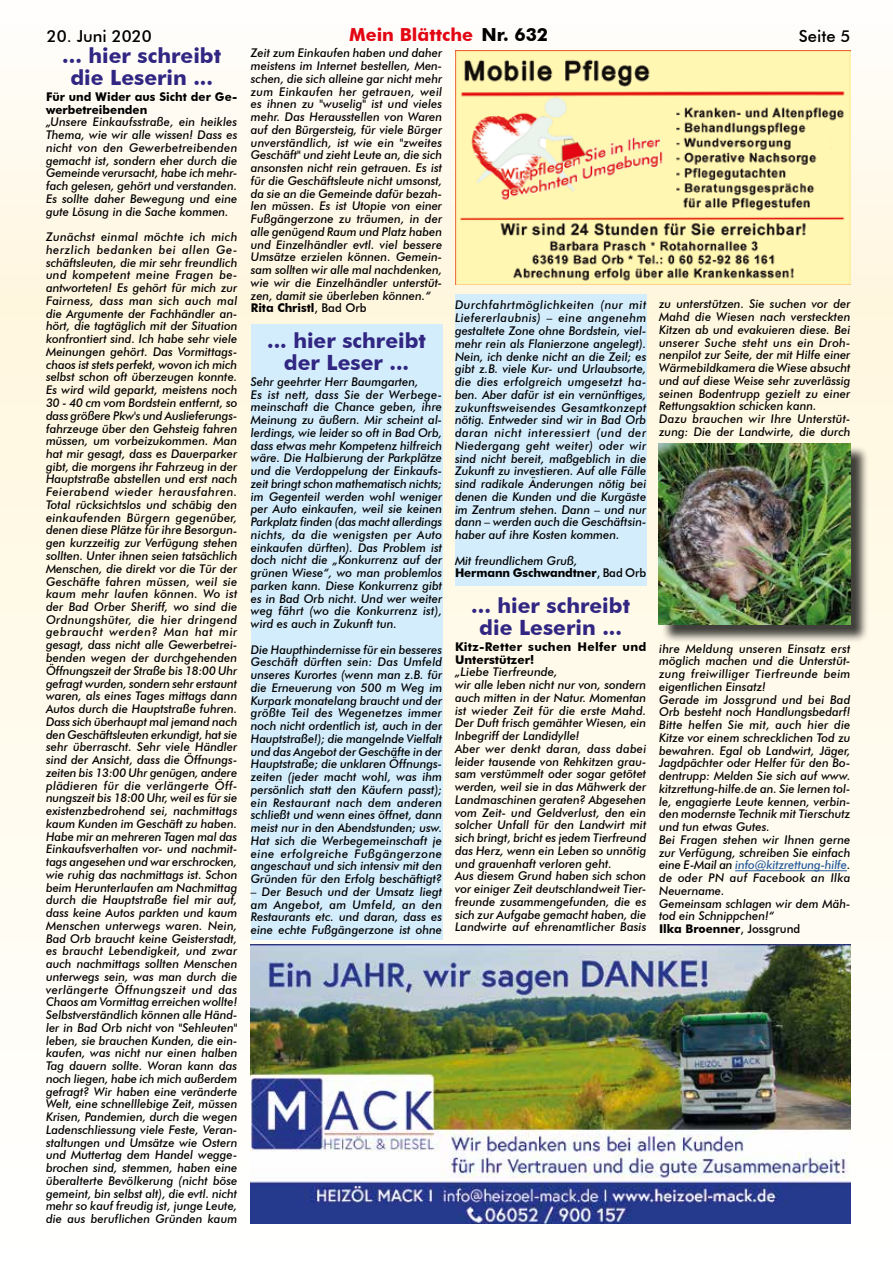
<style>
.page{position:relative;width:893px;height:1263px;background:#fff}
.page>*{position:absolute;margin:0;border:0;box-sizing:border-box;transform-origin:0 0}
.t1{font:700 21px/22.5px "Futura BT";color:#312783;text-align:center}
.t2{font:700 18px "Futura BT";color:#e30613}
.t3{font:500 16.5px "Futura BT";color:#000}
.t4{font:italic 500 12px/12.8px "Futura BT";color:#000}
.t5{font:700 12px/12.8px "Futura BT";color:#000}
.t6{font:700 12px/12.8px "Futura BT";letter-spacing:.02em;color:#000}
.s1{color:#000}
.s2{font-weight:700;font-style:normal}
.s3{font-style:normal}
.s4{color:#275b9b}
</style>
<div class="page">
<img style="left:0;top:50px;width:893px;height:1174px">
<hr style="left:735px;top:870px;width:112px;height:1px;background:#275b9b">
<div style="left:455px;top:295px;width:191px;height:291px;background:#d4edfc"></div>
<div style="left:251px;top:324px;width:191px;height:615px;background:#d4edfc"></div>
<img style="left:251px;top:944px;width:599px;height:280px">
<img style="left:455px;top:51px;width:395px;height:233px">
<div style="left:661px;top:445px;width:208px;height:199px;background:#000;opacity:.75"></div>
<img style="left:659px;top:443px;width:191px;height:182px">
<h3 class="t3" style="left:47px;top:26px;width:106px">20. Juni 2020</h3>
<h2 class="t2" style="left:349px;top:24px;width:201px">Mein Blättche <span class="s1">Nr. 632</span></h2>
<h3 class="t3" style="left:799px;top:26px;width:53px">Seite 5</h3>
<h1 class="t1" style="left:62px;top:44px;width:160px">... hier schreibt die Leserin ...</h1>
<p class="t5" style="left:46px;top:90px;width:193px">Für und Wider aus Sicht der Ge&shy;werbetreibenden</p>
<p class="t4" style="left:46px;top:116px;width:193px;text-align:justify">„Unsere Einkaufsstraße, ein heikles Thema, wie wir alle wissen! Dass es nicht von den Gewerbetreibenden gemacht ist, sondern eher durch die Gemeinde verursacht, habe ich mehr&shy;fach gelesen, gehört und verstanden.<br>Es sollte daher Bewegung und eine gute Lösung in die Sache kommen.</p>
<p class="t4" style="left:46px;top:230px;width:193px;text-align:justify">Zunächst einmal möchte ich mich herzlich bedanken bei allen Ge&shy;schäftsleuten, die mir sehr freundlich und kompetent meine Fragen be&shy;antworteten! Es gehört für mich zur Fairness, dass man sich auch mal die Argumente der Fachhändler an&shy;hört, die tagtäglich mit der Situation konfrontiert sind. Ich habe sehr viele Meinungen gehört. Das Vormittags&shy;chaos ist stets perfekt, wovon ich mich selbst schon oft überzeugen konnte.<br>Es wird wild geparkt, meistens noch 30 - 40 cm vom Bordstein entfernt, so dass größere Pkw's und Auslieferungs&shy;fahrzeuge über den Gehsteig fahren müssen, um vorbeizukommen. Man hat mir gesagt, dass es Dauerparker gibt, die morgens ihr Fahrzeug in der Hauptstraße abstellen und erst nach Feierabend wieder herausfahren.<br>Total rücksichtslos und schäbig den einkaufenden Bürgern gegenüber, denen diese Plätze für ihre Besorgun&shy;gen kurzzeitig zur Verfügung stehen sollten. Unter ihnen seien tatsächlich Menschen, die direkt vor die Tür der Geschäfte fahren müssen, weil sie kaum mehr laufen können. Wo ist der Bad Orber Sheriff, wo sind die Ordnungshüter, die hier dringend gebraucht werden? Man hat mir gesagt, dass nicht alle Gewerbetrei&shy;benden wegen der durchgehenden Öffnungszeit der Straße bis 18:00 Uhr gefragt wurden, sondern sehr erstaunt waren, als eines Tages mittags dann Autos durch die Hauptstraße fuhren.<br>Dass sich überhaupt mal jemand nach den Geschäftsleuten erkundigt, hat sie sehr überrascht. Sehr viele Händler sind der Ansicht, dass die Öffnungs&shy;zeiten bis 13:00 Uhr genügen, andere plädieren für die verlängerte Öff&shy;nungszeit bis 18:00 Uhr, weil es für sie existenzbedrohend sei, nachmittags kaum Kunden im Geschäft zu haben.<br>Habe mir an mehreren Tagen mal das Einkaufsverhalten vor- und nachmit&shy;tags angesehen und war erschrocken, wie ruhig das nachmittags ist. Schon beim Herunterlaufen am Nachmittag durch die Hauptstraße fiel mir auf, dass keine Autos parkten und kaum Menschen unterwegs waren. Nein, Bad Orb braucht keine Geisterstadt, es braucht Lebendigkeit, und zwar auch nachmittags sollten Menschen unterwegs sein, was man durch die verlängerte Öffnungszeit und das Chaos am Vormittag erreichen wollte!<br>Selbstverständlich können alle Händ&shy;ler in Bad Orb nicht von "Sehleuten" leben, sie brauchen Kunden, die ein&shy;kaufen, was nicht nur einen halben Tag dauern sollte. Woran kann das noch liegen, habe ich mich außerdem gefragt? Wir haben eine veränderte Welt, eine schnelllebige Zeit, müssen Krisen, Pandemien, durch die wegen Ladenschliessung viele Feste, Veran&shy;staltungen und Umsätze wie Ostern und Muttertag dem Handel wegge&shy;brochen sind, stemmen, haben eine überalterte Bevölkerung (nicht böse gemeint, bin selbst alt), die evtl. nicht mehr so kauf freudig ist, junge Leute, die aus beruflichen Gründen kaum</p>
<p class="t4" style="left:251px;top:47px;width:193px">Zeit zum Einkaufen haben und daher meistens im Internet bestellen, Men&shy;schen, die sich alleine gar nicht mehr zum Einkaufen her getrauen, weil es ihnen zu "wuselig" ist und vieles mehr. Das Herausstellen von Waren auf den Bürgersteig, für viele Bürger unverständlich, ist wie ein "zweites Geschäft" und zieht Leute an, die sich ansonsten nicht rein getrauen. Es ist für die Geschäftsleute nicht umsonst, da sie an die Gemeinde dafür bezah&shy;len müssen. Es ist Utopie von einer Fußgängerzone zu träumen, in der alle genügend Raum und Platz haben und Einzelhändler evtl. viel bessere Umsätze erzielen können. Gemein&shy;sam sollten wir alle mal nachdenken, wie wir die Einzelhändler unterstüt&shy;zen, damit sie überleben können.“ <span class="s2">Rita Christl</span><span class="s3">, Bad Orb</span></p>
<h1 class="t1" style="left:267px;top:329px;width:160px">... hier schreibt der Leser ...</h1>
<p class="t4" style="left:251px;top:375px;width:193px">Sehr geehrter Herr Baumgarten,<br>Es ist nett, dass Sie der Werbege&shy;meinschaft die Chance geben, ihre Meinung zu äußern. Mir scheint al&shy;lerdings, wie leider so oft in Bad Orb, dass etwas mehr Kompetenz hilfreich wäre. Die Halbierung der Parkplätze und die Verdoppelung der Einkaufs&shy;zeit bringt schon mathematisch nichts; im Gegenteil werden wohl weniger per Auto einkaufen, weil sie keinen Parkplatz finden (das macht allerdings nichts, da die wenigsten per Auto einkaufen dürften). Das Problem ist doch nicht die „Konkurrenz auf der grünen Wiese“, wo man problemlos parken kann. Diese Konkurrenz gibt es in Bad Orb nicht. Und wer weiter weg fährt (wo die Konkurrenz ist), wird es auch in Zukunft tun.</p>
<p class="t4" style="left:251px;top:643px;width:193px;text-align:justify">Die Haupthindernisse für ein besseres Geschäft dürften sein: Das Umfeld unseres Kurortes (wenn man z.B. für die Erneuerung von 500 m Weg im Kurpark monatelang braucht und der größte Teil des Wegenetzes immer noch nicht ordentlich ist, auch in der Hauptstraße!); die mangelnde Vielfalt und das Angebot der Geschäfte in der Hauptstraße; die unklaren Öffnungs&shy;zeiten (jeder macht wohl, was ihm persönlich statt den Käufern passt); ein Restaurant nach dem anderen schließt und wenn eines öffnet, dann meist nur in den Abendstunden; usw.<br>Hat sich die Werbegemeinschaft je eine erfolgreiche Fußgängerzone angeschaut und sich intensiv mit den Gründen für den Erfolg beschäftigt?</p>
<p class="t4" style="left:251px;top:885px;width:193px;text-align:justify">– Der Besuch und der Umsatz liegt am Angebot, am Umfeld, an den Restaurants etc. und daran, dass es eine echte Fußgängerzone ist ohne</p>
<p class="t4" style="left:455px;top:299px;width:193px;text-align:justify">Durchfahrtmöglichkeiten (nur mit Liefererlaubnis) – eine angenehm gestaltete Zone ohne Bordstein, viel&shy;mehr rein als Flanierzone angelegt).<br>Nein, ich denke nicht an die Zeil; es gibt z.B. viele Kur- und Urlaubsorte, die dies erfolgreich umgesetzt ha&shy;ben. Aber dafür ist ein vernünftiges, zukunftsweisendes Gesamtkonzept nötig. Entweder sind wir in Bad Orb daran nicht interessiert (und der Niedergang geht weiter) oder wir sind nicht bereit, maßgeblich in die Zukunft zu investieren. Auf alle Fälle sind radikale Änderungen nötig bei denen die Kunden und die Kurgäste im Zentrum stehen. Dann – und nur dann – werden auch die Geschäftsin&shy;haber auf ihre Kosten kommen.</p>
<p class="t4" style="left:455px;top:554px;width:193px">Mit freundlichem Gruß,<br><span class="s2">Hermann Gschwandtner</span><span class="s3">, Bad Orb</span></p>
<h1 class="t1" style="left:471px;top:594px;width:160px">... hier schreibt die Leserin ...</h1>
<p class="t6" style="left:455px;top:640px;width:193px">Kitz-Retter suchen Helfer und<br>Unterstützer!</p>
<p class="t4" style="left:455px;top:666px;width:193px">„Liebe Tierfreunde,<br>wir alle leben nicht nur von, sondern auch mitten in der Natur. Momentan ist wieder Zeit für die erste Mahd.<br>Der Duft frisch gemähter Wiesen, ein Inbegriff der Landidylle!<br>Aber wer denkt daran, dass dabei leider tausende von Rehkitzen grau&shy;sam verstümmelt oder sogar getötet werden, weil sie in das Mähwerk der Landmaschinen geraten? Abgesehen vom Zeit- und Geldverlust, den ein solcher Unfall für den Landwirt mit sich bringt, bricht es jedem Tierfreund das Herz, wenn ein Leben so unnötig und grauenhaft verloren geht.<br>Aus diesem Grund haben sich schon vor einiger Zeit deutschlandweit Tier&shy;freunde zusammengefunden, die es sich zur Aufgabe gemacht haben, die Landwirte auf ehrenamtlicher Basis</p>
<p class="t4" style="left:659px;top:298px;width:193px">zu unterstützen. Sie suchen vor der Mahd die Wiesen nach versteckten Kitzen ab und evakuieren diese. Bei unserer Suche steht uns ein Droh&shy;nenpilot zur Seite, der mit Hilfe einer Wärmebildkamera die Wiese absucht und auf diese Weise sehr zuverlässig seinen Bodentrupp gezielt zu einer Rettungsaktion schicken kann.<br>Dazu brauchen wir Ihre Unterstüt&shy;zung: Die der Landwirte, die durch</p>
<p class="t4" style="left:659px;top:642px;width:193px">ihre Meldung unseren Einsatz erst möglich machen und die Unterstüt&shy;zung freiwilliger Tierfreunde beim eigentlichen Einsatz!<br>Gerade im Jossgrund und bei Bad<br>Orb besteht noch Handlungsbedarf!<br>Bitte helfen Sie mit, auch hier die<br>Kitze vor einem schrecklichen Tod zu bewahren. Egal ob Landwirt, Jäger,<br>Jagdpächter oder Helfer für den Bo&shy;dentrupp: Melden Sie sich auf www. kitzrettung-hilfe.de an. Sie lernen tol&shy;le, engagierte Leute kennen, verbin&shy;den modernste Technik mit Tierschutz und tun etwas Gutes.<br>Bei Fragen stehen wir Ihnen gerne zur Verfügung, schreiben Sie einfach eine E-Mail an <span class="s4">info@kitzrettung-hilfe</span>. de oder PN auf Facebook an Ilka<br>Neuername.<br>Gemeinsam schlagen wir dem Mäh&shy;tod ein Schnippchen!“<br><span class="s2">Ilka Broenner</span><span class="s3">, Jossgrund</span></p>
</div>
